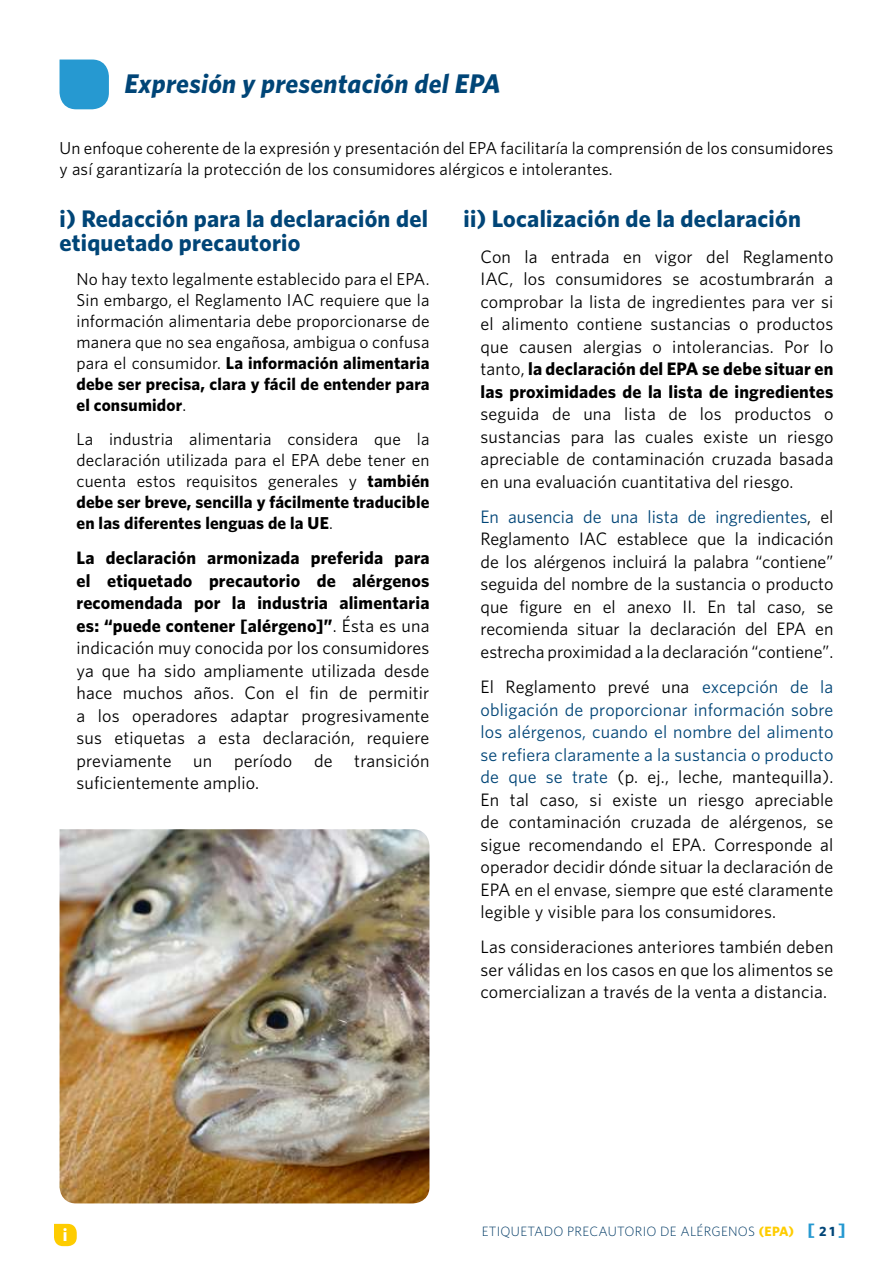
<style>
.page{position:relative;width:893px;height:1263px;background:#fff}
.page>*{position:absolute;margin:0;border:0;box-sizing:border-box;transform-origin:0 0}
.t1{font:italic 700 27px "Whitney";letter-spacing:.01em;color:#004577}
.t2{font:700 24px/24px "Whitney";letter-spacing:.01em;color:#004577}
.t3{font:18px/22.5px "Whitney";letter-spacing:.01em;color:#000;text-align:justify}
.t4{font:700 18px "Whitney";color:#fff}
.t5{font:17.25px/21px "Whitney";letter-spacing:.01em;color:#000;text-align:justify}
.t6{font:300 13.5px "Whitney";letter-spacing:.02em;color:#003a65}
.s1{font-weight:700}
.s2{color:#004577}
.s3{font-weight:700;color:#fecc00}
.s4{font-weight:700;font-size:18px;color:#2699d1}
.s5{font-weight:700;color:#004577}
</style>
<div class="page">
<svg style="left:54px;top:1224px;width:23px;height:22px"></svg>
<svg style="left:60px;top:60px;width:49px;height:49px;background:#339fd3"></svg>
<img style="left:60px;top:829px;width:369px;height:374px">
<h1 class="t1" style="left:124px;top:66px;width:378px">Expresión y presentación del EPA</h1>
<p class="t5" style="left:60px;top:137px;width:775px">Un enfoque coherente de la expresión y presentación del EPA facilitaría la comprensión de los consumidores y así garantizaría la protección de los consumidores alérgicos e intolerantes.</p>
<h2 class="t2" style="left:60px;top:206px;width:370px">i) Redacción para la declaración del etiquetado precautorio</h2>
<p class="t5" style="left:77px;top:268px;width:354px">No hay texto legalmente establecido para el EPA.<br>Sin embargo, el Reglamento IAC requiere que la información alimentaria debe proporcionarse de manera que no sea engañosa, ambigua o confusa para el consumidor. <span class="s1">La información alimentaria debe ser precisa, clara y fácil de entender para el consumidor</span>.</p>
<p class="t5" style="left:77px;top:428px;width:354px">La industria alimentaria considera que la declaración utilizada para el EPA debe tener en cuenta estos requisitos generales y <span class="s1">también debe ser breve, sencilla y fácilmente traducible en las diferentes lenguas de la UE</span>.</p>
<p class="t3" style="left:77px;top:546px;width:354px"><span class="s1">La declaración armonizada preferida para el etiquetado precautorio de alérgenos recomendada por la industria alimentaria es: “puede contener [alérgeno]”</span>. Ésta es una indicación muy conocida por los consumidores ya que ha sido ampliamente utilizada desde hace muchos años. Con el fin de permitir a los operadores adaptar progresivamente sus etiquetas a esta declaración, requiere previamente un período de transición suficientemente amplio.</p>
<h2 class="t2" style="left:463px;top:206px;width:339px">ii) Localización de la declaración</h2>
<p class="t3" style="left:480px;top:245px;width:354px">Con la entrada en vigor del Reglamento IAC, los consumidores se acostumbrarán a comprobar la lista de ingredientes para ver si el alimento contiene sustancias o productos que causen alergias o intolerancias. Por lo tanto, <span class="s1">la declaración del EPA se debe situar en las proximidades de la lista de ingredientes</span></p>
<p class="t3" style="left:480px;top:402px;width:354px">seguida de una lista de los productos o sustancias para las cuales existe un riesgo apreciable de contaminación cruzada basada en una evaluación cuantitativa del riesgo.</p>
<p class="t3" style="left:480px;top:505px;width:354px"><span class="s2">En ausencia de una lista de ingredientes</span>, el Reglamento IAC establece que la indicación de los alérgenos incluirá la palabra “contiene” seguida del nombre de la sustancia o producto que figure en el anexo II. En tal caso, se recomienda situar la declaración del EPA en estrecha proximidad a la declaración “contiene”.</p>
<p class="t3" style="left:480px;top:675px;width:354px">El Reglamento prevé una <span class="s2">excepción de la obligación de proporcionar información sobre los alérgenos, cuando el nombre del alimento se refiera claramente a la sustancia o producto de que se trate</span> (p. ej., leche, mantequilla).<br>En tal caso, si existe un riesgo apreciable de contaminación cruzada de alérgenos, se sigue recomendando el EPA. Corresponde al operador decidir dónde situar la declaración de EPA en el envase, siempre que esté claramente legible y visible para los consumidores.</p>
<p class="t3" style="left:480px;top:935px;width:354px">Las consideraciones anteriores también deben ser válidas en los casos en que los alimentos se comercializan a través de la venta a distancia.</p>
<p class="t4" style="left:63px;top:1222px;width:6px">i</p>
<p class="t6" style="left:482px;top:1222px;width:365px">ETIQUETADO PRECAUTORIO DE ALÉRGENOS <span class="s3">(EPA)</span> <span class="s4">[</span> <span class="s5">2 1</span> <span class="s4">]</span></p>
</div>
